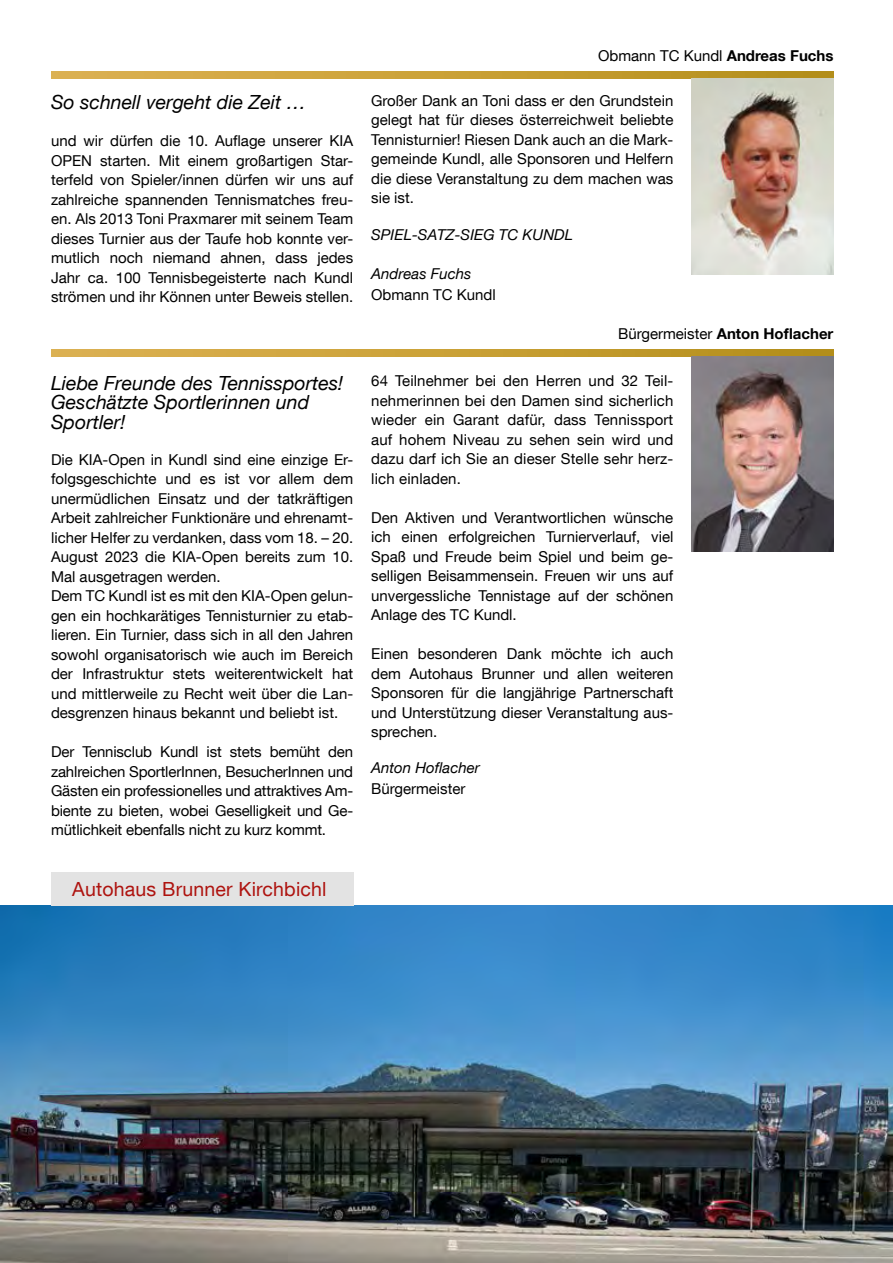
<style>
.page{position:relative;width:893px;height:1263px;background:#fff}
.page>*{position:absolute;margin:0;border:0;box-sizing:border-box;transform-origin:0 0}
.Body{font:italic 19.5px/19.5px "Helvetica Neue LT Com";color:#000}
.Body-2{font:19.5px "Helvetica Neue LT Com";letter-spacing:.01em;color:#ae130f}
.Body-3{font:15px/19.5px "Helvetica Neue LT Com";color:#000;text-align:justify}
.Body-4{font:italic 15px "Helvetica Neue LT Com";color:#000}
.Body-5{font:700 15px "Helvetica Neue LT Com";color:#000}
.s1{font-weight:700}
.s2{font-weight:400}
</style>
<div class="page">
<svg style="left:51px;top:71px;width:782px;height:7px;background:#c8a036"></svg>
<svg style="left:51px;top:349px;width:782px;height:7px;background:#c8a036"></svg>
<img style="left:691px;top:78px;width:142px;height:196px">
<img style="left:691px;top:356px;width:142px;height:196px">
<img style="left:0;top:906px;width:893px;height:357px">
<div style="left:51px;top:873px;width:302px;height:33px;background:#e3e3e3"></div>
<p class="Body" style="left:51px;top:92px;width:257px">So schnell vergeht die Zeit …</p>
<p class="Body-3" style="left:51px;top:131px;width:304px">und wir dürfen die 10. Auflage unserer KIA OPEN starten. Mit einem großartigen Star&shy;terfeld von Spieler/innen dürfen wir uns auf zahlreiche spannenden Tennismatches freu&shy;en. Als 2013 Toni Praxmarer mit seinem Team dieses Turnier aus der Taufe hob konnte ver&shy;mutlich noch niemand ahnen, dass jedes Jahr ca. 100 Tennisbegeisterte nach Kundl strömen und ihr Können unter Beweis stellen.</p>
<p class="Body" style="left:51px;top:372px;width:294px">Liebe Freunde des Tennissportes!</p>
<p class="Body" style="left:51px;top:392px;width:260px">Geschätzte Sportlerinnen und<br>Sportler!</p>
<p class="Body-3" style="left:51px;top:449px;width:304px">Die KIA-Open in Kundl sind eine einzige Er&shy;folgsgeschichte und es ist vor allem dem unermüdlichen Einsatz und der tatkräftigen Arbeit zahlreicher Funktionäre und ehrenamt&shy;licher Helfer zu verdanken, dass vom 18. – 20.<br>August 2023 die KIA-Open bereits zum 10.<br>Mal ausgetragen werden.</p>
<p class="Body-3" style="left:51px;top:586px;width:304px">Dem TC Kundl ist es mit den KIA-Open gelun&shy;gen ein hochkarätiges Tennisturnier zu etab&shy;lieren. Ein Turnier, dass sich in all den Jahren sowohl organisatorisch wie auch im Bereich der Infrastruktur stets weiterentwickelt hat und mittlerweile zu Recht weit über die Lan&shy;desgrenzen hinaus bekannt und beliebt ist.</p>
<p class="Body-3" style="left:51px;top:742px;width:304px">Der Tennisclub Kundl ist stets bemüht den zahlreichen SportlerInnen, BesucherInnen und Gästen ein professionelles und attraktives Am&shy;biente zu bieten, wobei Geselligkeit und Ge&shy;mütlichkeit ebenfalls nicht zu kurz kommt.</p>
<p class="Body-3" style="left:598px;top:46px;width:237px">Obmann TC Kundl <span class="s1">Andreas Fuchs</span></p>
<p class="Body-3" style="left:371px;top:90px;width:304px">Großer Dank an Toni dass er den Grundstein gelegt hat für dieses österreichweit beliebte Tennisturnier! Riesen Dank auch an die Mark&shy;gemeinde Kundl, alle Sponsoren und Helfern die diese Veranstaltung zu dem machen was sie ist.</p>
<p class="Body-4" style="left:371px;top:225px;width:203px">SPIEL-SATZ-SIEG TC KUNDL</p>
<p class="Body-4" style="left:371px;top:264px;width:102px">Andreas Fuchs</p>
<p class="Body-3" style="left:371px;top:284px;width:126px">Obmann TC Kundl</p>
<p class="Body-5" style="left:618px;top:325px;width:217px"><span class="s2">Bürgermeister</span> Anton Hoflacher</p>
<p class="Body-3" style="left:371px;top:371px;width:304px">64 Teilnehmer bei den Herren und 32 Teil&shy;nehmerinnen bei den Damen sind sicherlich wieder ein Garant dafür, dass Tennissport auf hohem Niveau zu sehen sein wird und dazu darf ich Sie an dieser Stelle sehr herz&shy;lich einladen.</p>
<p class="Body-3" style="left:371px;top:507px;width:304px">Den Aktiven und Verantwortlichen wünsche ich einen erfolgreichen Turnierverlauf, viel Spaß und Freude beim Spiel und beim ge&shy;selligen Beisammensein. Freuen wir uns auf unvergessliche Tennistage auf der schönen Anlage des TC Kundl.</p>
<p class="Body-3" style="left:371px;top:644px;width:304px">Einen besonderen Dank möchte ich auch dem Autohaus Brunner und allen weiteren Sponsoren für die langjährige Partnerschaft und Unterstützung dieser Veranstaltung aus&shy;sprechen.</p>
<p class="Body-4" style="left:371px;top:759px;width:110px">Anton Hoflacher</p>
<p class="Body-3" style="left:371px;top:778px;width:96px">Bürgermeister</p>
<p class="Body-2" style="left:72px;top:877px;width:256px">Autohaus Brunner Kirchbichl</p>
</div>
